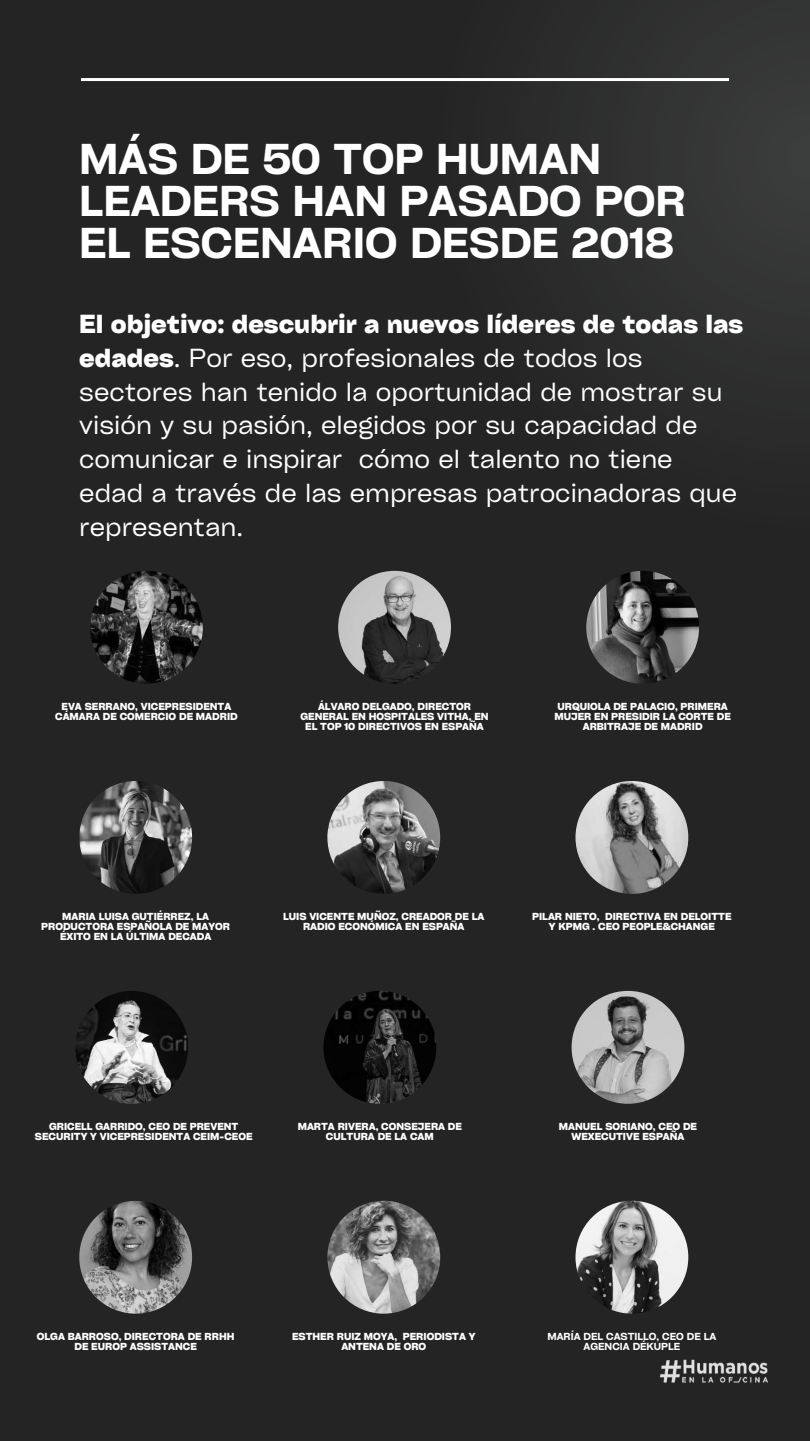
<style>
.page{position:relative;width:810px;height:1441px;background:#fff}
.page>*{position:absolute;margin:0;border:0;box-sizing:border-box;transform-origin:0 0}
.t1{font:41.3px/42px "Cy Grotesk Key Demi";color:#fff}
.t2{font:25px/33.8px "Cy Grotesk Key";color:#fff}
.t3{font:700 9.8px/9.8px "Cy Grotesk Key";color:#fff;text-align:center}
.t4{font:9.8px/9.8px "Cy Grotesk Key Demi";color:#fff;text-align:center}
.s1{font-weight:700}
</style>
<div class="page">
<div style="left:0;top:0;width:810px;height:1440px;background:#242424"></div>
<svg style="left:384px;top:0;width:426px;height:380px;fill:#2d2d2d"></svg>
<hr style="left:81px;top:78px;width:648px;height:3px;background:#fff">
<img style="left:90px;top:570px;width:113px;height:113px;border-radius:50%">
<img style="left:338px;top:570px;width:113px;height:113px;border-radius:50%">
<img style="left:586px;top:570px;width:113px;height:113px;border-radius:50%">
<img style="left:79px;top:780px;width:113px;height:113px;border-radius:50%">
<img style="left:327px;top:780px;width:113px;height:113px;border-radius:50%">
<img style="left:576px;top:780px;width:112px;height:113px;border-radius:50%">
<img style="left:75px;top:990px;width:113px;height:113px;border-radius:50%">
<img style="left:323px;top:990px;width:113px;height:113px;border-radius:50%">
<img style="left:572px;top:990px;width:112px;height:113px;border-radius:50%">
<img style="left:79px;top:1200px;width:113px;height:113px;border-radius:50%">
<img style="left:327px;top:1200px;width:113px;height:113px;border-radius:50%">
<img style="left:576px;top:1200px;width:112px;height:113px;border-radius:50%">
<img style="left:659px;top:1359px;width:109px;height:23px">
<h1 class="t1" style="left:79px;top:137px;width:608px">MÁS DE 50 TOP HUMAN<br>LEADERS HAN PASADO POR<br>EL ESCENARIO DESDE 2018</h1>
<p class="t2" style="left:79px;top:306px;width:666px"><span class="s1">El objetivo: descubrir a nuevos líderes de todas las edades</span>. Por eso, profesionales de todos los sectores han tenido la oportunidad de mostrar su visión y su pasión, elegidos por su capacidad de comunicar e inspirar cómo el talento no tiene<br>edad a través de las empresas patrocinadoras que representan.</p>
<p class="t3" style="left:55px;top:701px;width:184px">EVA SERRANO, VICEPRESIDENTA<br>CÁMARA DE COMERCIO DE MADRID</p>
<p class="t3" style="left:301px;top:701px;width:190px">ÁLVARO DELGADO, DIRECTOR<br>GENERAL EN HOSPITALES VITHA, EN<br>EL TOP 10 DIRECTIVOS EN ESPAÑA</p>
<p class="t3" style="left:554px;top:701px;width:178px">URQUIOLA DE PALACIO, PRIMERA<br>MUJER EN PRESIDIR LA CORTE DE<br>ARBITRAJE DE MADRID</p>
<p class="t3" style="left:41px;top:911px;width:190px">MARIA LUISA GUTIÉRREZ, LA<br>PRODUCTORA ESPAÑOLA DE MAYOR<br>ÉXITO EN LA ÚLTIMA DECADA</p>
<p class="t3" style="left:283px;top:911px;width:203px">LUIS VICENTE MUÑOZ, CREADOR DE LA<br>RADIO ECONÓMICA EN ESPAÑA</p>
<p class="t3" style="left:532px;top:911px;width:201px">PILAR NIETO, DIRECTIVA EN DELOITTE<br>Y KPMG . CEO PEOPLE&amp;CHANGE</p>
<p class="t3" style="left:35px;top:1121px;width:219px">GRICELL GARRIDO, CEO DE PREVENT<br>SECURITY Y VICEPRESIDENTA CEIM-CEOE</p>
<p class="t3" style="left:298px;top:1121px;width:166px">MARTA RIVERA, CONSEJERA DE<br>CULTURA DE LA CAM</p>
<p class="t3" style="left:559px;top:1121px;width:140px">MANUEL SORIANO, CEO DE<br>WEXECUTIVE ESPAÑA</p>
<p class="t3" style="left:37px;top:1330px;width:199px">OLGA BARROSO, DIRECTORA DE RRHH<br>DE EUROP ASSISTANCE</p>
<p class="t3" style="left:292px;top:1330px;width:185px">ESTHER RUIZ MOYA, PERIODISTA Y<br>ANTENA DE ORO</p>
<p class="t4" style="left:547px;top:1330px;width:170px">MARÍA DEL CASTILLO, CEO DE LA<br>AGENCIA DÉKUPLE</p>
</div>
